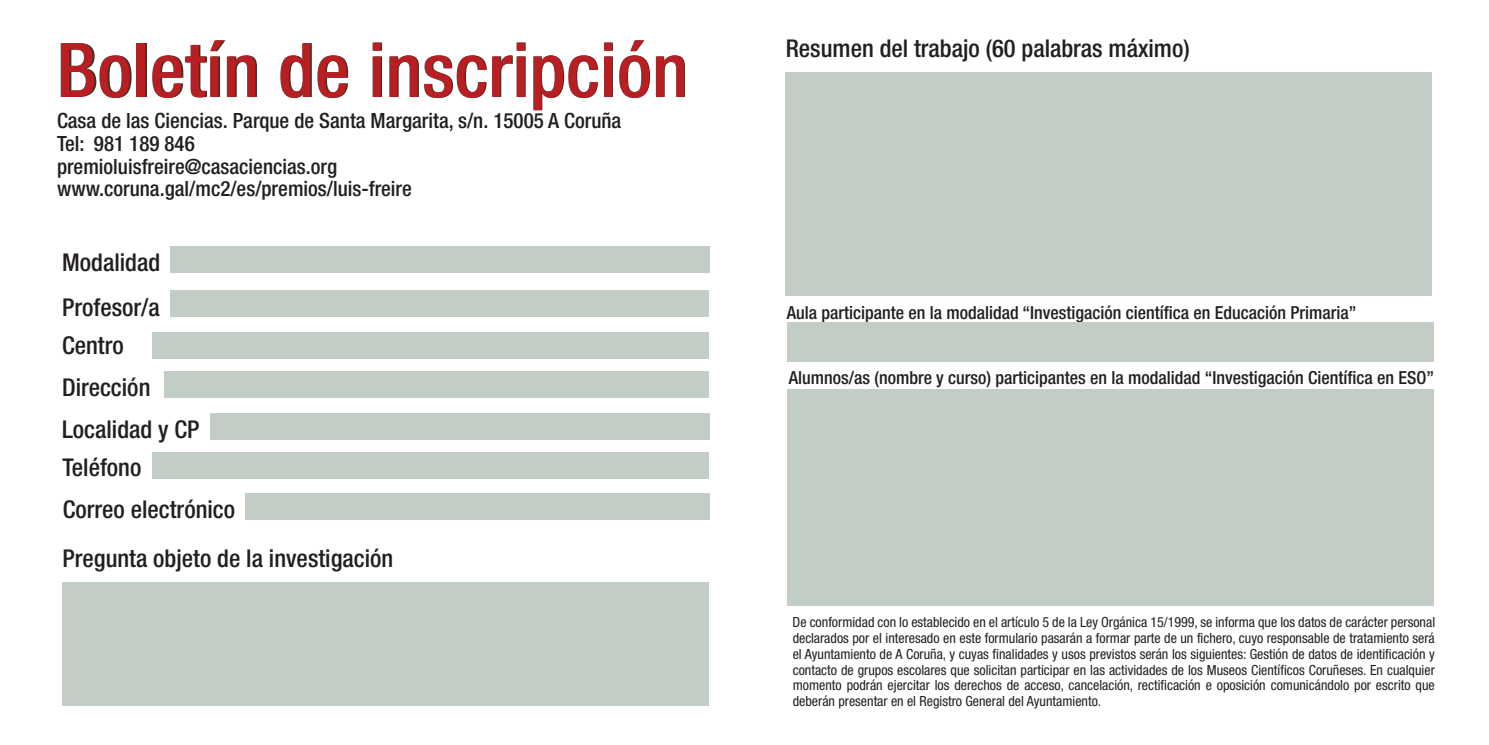
<style>
.page{position:relative;width:1489px;height:745px;background:#fff}
.page>*{position:absolute;margin:0;border:0;box-sizing:border-box;transform-origin:0 0}
.t1{font:500 condensed 75.25px "Helvetica Neue";letter-spacing:.005em;color:#b81f23}
.t2{font:500 condensed 24.5px/38.5px "Helvetica Neue";color:#231f20}
.t3{font:500 condensed 21px/22.8px "Helvetica Neue";color:#231f20}
.t4{font:500 condensed 18.03px "Helvetica Neue";color:#231f20}
.t5{font:condensed 14px/15.8px "Helvetica Neue";color:#231f20;text-align:justify}
</style>
<div class="page">
<div style="left:62px;top:582px;width:647px;height:123px;background:#c2cdc5"></div>
<div style="left:785px;top:73px;width:647px;height:223px;background:#c2cdc5"></div>
<div style="left:786px;top:322px;width:647px;height:40px;background:#c2cdc5"></div>
<div style="left:786px;top:389px;width:647px;height:216px;background:#c2cdc5"></div>
<div style="left:170px;top:290px;width:538px;height:27px;background:#c2cdc5"></div>
<div style="left:170px;top:245px;width:539px;height:27px;background:#c2cdc5"></div>
<div style="left:152px;top:332px;width:557px;height:27px;background:#c2cdc5"></div>
<div style="left:152px;top:452px;width:557px;height:27px;background:#c2cdc5"></div>
<div style="left:165px;top:371px;width:544px;height:27px;background:#c2cdc5"></div>
<div style="left:210px;top:413px;width:499px;height:27px;background:#c2cdc5"></div>
<div style="left:245px;top:492px;width:464px;height:27px;background:#c2cdc5"></div>
<h1 class="t1" style="left:56px;top:25px;width:633px">Boletín de inscripción</h1>
<h3 class="t3" style="left:57px;top:109px;width:566px">Casa de las Ciencias. Parque de Santa Margarita, s/n. 15005 A Coruña Tel: 981 189 846<br>premioluisfreire@casaciencias.org www.coruna.gal/mc2/es/premios/luis-freire</h3>
<h2 class="t2" style="left:62px;top:243px;width:99px">Modalidad</h2>
<h2 class="t2" style="left:62px;top:287px;width:99px">Profesor/a<br>Centro</h2>
<h2 class="t2" style="left:62px;top:366px;width:139px;line-height:41.8px">Dirección<br>Localidad y CP</h2>
<h2 class="t2" style="left:62px;top:445px;width:174px;line-height:41.6px">Teléfono<br>Correo electrónico</h2>
<h2 class="t2" style="left:63px;top:538px;width:332px">Pregunta objeto de la investigación</h2>
<h2 class="t2" style="left:785px;top:29px;width:405px">Resumen del trabajo (60 palabras máximo)</h2>
<p class="t4" style="left:787px;top:302px;width:571px">Aula participante en la modalidad “Investigación científica en Educación Primaria”</p>
<p class="t4" style="left:788px;top:366px;width:647px">Alumnos/as (nombre y curso) participantes en la modalidad “Investigación Científica en ESO”</p>
<p class="t5" style="left:792px;top:614px;width:644px">De conformidad con lo establecido en el artículo 5 de la Ley Orgánica 15/1999, se informa que los datos de carácter personal declarados por el interesado en este formulario pasarán a formar parte de un fichero, cuyo responsable de tratamiento será el Ayuntamiento de A Coruña, y cuyas finalidades y usos previstos serán los siguientes: Gestión de datos de identificación y contacto de grupos escolares que solicitan participar en las actividades de los Museos Científicos Coruñeses. En cualquier momento podrán ejercitar los derechos de acceso, cancelación, rectificación e oposición comunicándolo por escrito que deberán presentar en el Registro General del Ayuntamiento.</p>
</div>
